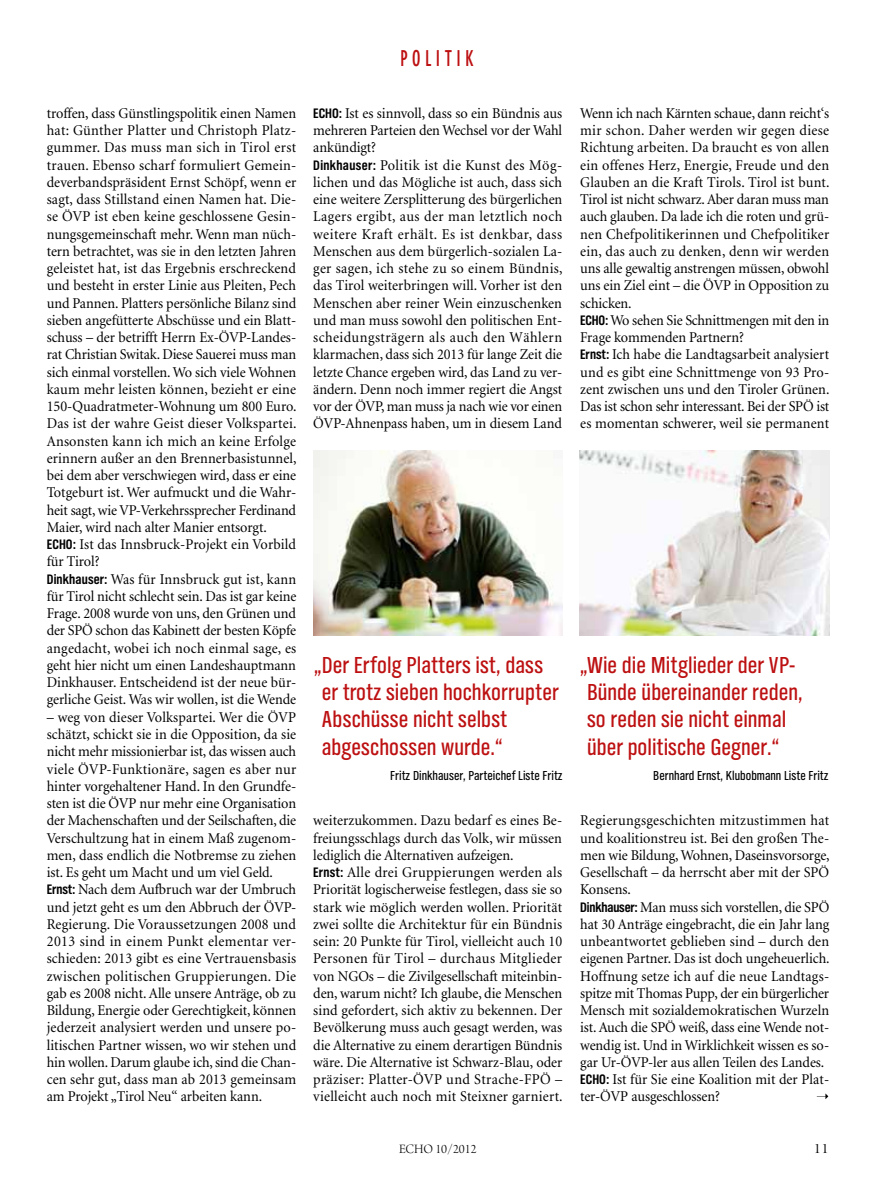
<style>
.page{position:relative;width:893px;height:1191px;background:#fff}
.page>*{position:absolute;margin:0;border:0;box-sizing:border-box;transform-origin:0 0}
.t1{font:24px/27px "TV Nord Cond EF";color:#bd1011}
.t2{font:700 condensed 21.6px "DIN Neuzeit Grotesk";letter-spacing:.25em;color:#bd1011;scale:.83 1}
.t3{font:15px/17.2px "Minion";color:#000;scale:.95 1}
.t4{font:15px "Arno Pro Light Display";color:#000;scale:1.2 1}
.t5{font:13.5px "TV Nord Cond EF";color:#000}
.t6{font:13.5px "Arno Pro Light Display";color:#000}
.s1{font-family:"TV Nord Cond EF";font-weight:700;font-size:14.25px}
</style>
<div class="page">
<img style="left:313px;top:450px;width:250px;height:185px">
<img style="left:580px;top:450px;width:249px;height:185px">
<svg style="left:817px;top:1093px;width:11px;height:6px"></svg>
<p class="t3" style="left:47px;top:105px;width:265px">troffen, dass Günstlingspolitik einen Namen hat: Günther Platter und Christoph Platz&shy;gummer. Das muss man sich in Tirol erst trauen. Ebenso scharf formuliert Gemein&shy;deverbandspräsident Ernst Schöpf, wenn er sagt, dass Stillstand einen Namen hat. Die&shy;se ÖVP ist eben keine geschlossene Gesin&shy;nungsgemeinschaft mehr. Wenn man nüch&shy;tern betrachtet, was sie in den letzten Jahren geleistet hat, ist das Ergebnis erschreckend und besteht in erster Linie aus Pleiten, Pech und Pannen. Platters persönliche Bilanz sind sieben angefütterte Abschüsse und ein Blatt&shy;schuss – der betrifft Herrn Ex-ÖVP-Landes&shy;rat Christian Switak. Diese Sauerei muss man sich einmal vorstellen. Wo sich viele Wohnen kaum mehr leisten können, bezieht er eine 150-Quadratmeter-Wohnung um 800 Euro.<br>Das ist der wahre Geist dieser Volkspartei.<br>Ansonsten kann ich mich an keine Erfolge erinnern außer an den Brennerbasistunnel, bei dem aber verschwiegen wird, dass er eine Totgeburt ist. Wer aufmuckt und die Wahr&shy;heit sagt, wie VP-Verkehrssprecher Ferdinand Maier, wird nach alter Manier entsorgt.<br><span class="s1">ECHO:</span> Ist das Innsbruck-Projekt ein Vorbild für Tirol?<br><span class="s1">Dinkhauser:</span> Was für Innsbruck gut ist, kann für Tirol nicht schlecht sein. Das ist gar keine Frage. 2008 wurde von uns, den Grünen und der SPÖ schon das Kabinett der besten Köpfe angedacht, wobei ich noch einmal sage, es geht hier nicht um einen Landeshauptmann Dinkhauser. Entscheidend ist der neue bür&shy;gerliche Geist. Was wir wollen, ist die Wende</p>
<p class="t3" style="left:47px;top:709px;width:264px">– weg von dieser Volkspartei. Wer die ÖVP schätzt, schickt sie in die Opposition, da sie nicht mehr missionierbar ist, das wissen auch viele ÖVP-Funktionäre, sagen es aber nur hinter vorgehaltener Hand. In den Grundfe&shy;sten ist die ÖVP nur mehr eine Organisation der Machenschaften und der Seilschaften, die Verschultzung hat in einem Maß zugenom&shy;men, dass endlich die Notbremse zu ziehen ist. Es geht um Macht und um viel Geld.<br><span class="s1">Ernst:</span> Nach dem Aufbruch war der Umbruch und jetzt geht es um den Abbruch der ÖVP-Regierung. Die Voraussetzungen 2008 und 2013 sind in einem Punkt elementar ver&shy;schieden: 2013 gibt es eine Vertrauensbasis zwischen politischen Gruppierungen. Die gab es 2008 nicht. Alle unsere Anträge, ob zu Bildung, Energie oder Gerechtigkeit, können jederzeit analysiert werden und unsere po&shy;litischen Partner wissen, wo wir stehen und hin wollen. Darum glaube ich, sind die Chan&shy;cen sehr gut, dass man ab 2013 gemeinsam am Projekt „Tirol Neu“ arbeiten kann.</p>
<h2 class="t2" style="left:400px;top:46px;width:90px">politik</h2>
<p class="t3" style="left:313px;top:105px;width:264px"><span class="s1">ECHO:</span> Ist es sinnvoll, dass so ein Bündnis aus mehreren Parteien den Wechsel vor der Wahl ankündigt?<br><span class="s1">Dinkhauser:</span> Politik ist die Kunst des Mög&shy;lichen und das Mögliche ist auch, dass sich eine weitere Zersplitterung des bürgerlichen Lagers ergibt, aus der man letztlich noch weitere Kraft erhält. Es ist denkbar, dass Menschen aus dem bürgerlich-sozialen La&shy;ger sagen, ich stehe zu so einem Bündnis, das Tirol weiterbringen will. Vorher ist den Menschen aber reiner Wein einzuschenken und man muss sowohl den politischen Ent&shy;scheidungsträgern als auch den Wählern klarmachen, dass sich 2013 für lange Zeit die letzte Chance ergeben wird, das Land zu ver&shy;ändern. Denn noch immer regiert die Angst vor der ÖVP, man muss ja nach wie vor einen ÖVP-Ahnenpass haben, um in diesem Land</p>
<p class="t3" style="left:580px;top:105px;width:264px">Wenn ich nach Kärnten schaue, dann reicht‘s mir schon. Daher werden wir gegen diese Richtung arbeiten. Da braucht es von allen ein offenes Herz, Energie, Freude und den Glauben an die Kraft Tirols. Tirol ist bunt.<br>Tirol ist nicht schwarz. Aber daran muss man auch glauben. Da lade ich die roten und grü&shy;nen Chefpolitikerinnen und Chefpolitiker ein, das auch zu denken, denn wir werden uns alle gewaltig anstrengen müssen, obwohl uns ein Ziel eint – die ÖVP in Opposition zu schicken.<br><span class="s1">ECHO:</span> Wo sehen Sie Schnittmengen mit den in Frage kommenden Partnern?<br><span class="s1">Ernst:</span> Ich habe die Landtagsarbeit analysiert und es gibt eine Schnittmenge von 93 Pro&shy;zent zwischen uns und den Tiroler Grünen.<br>Das ist schon sehr interessant. Bei der SPÖ ist es momentan schwerer, weil sie permanent</p>
<h1 class="t1" style="left:322px;top:652px;width:238px;text-indent:-8px">„Der Erfolg Platters ist, dass er trotz sieben hochkorrupter<br>Abschüsse nicht selbst abgeschossen wurde.“</h1>
<p class="t5" style="left:390px;top:768px;width:174px">Fritz Dinkhauser, Parteichef Liste Fritz</p>
<p class="t3" style="left:313px;top:812px;width:264px">weiterzukommen. Dazu bedarf es eines Be&shy;freiungsschlags durch das Volk, wir müssen lediglich die Alternativen aufzeigen.<br><span class="s1">Ernst:</span> Alle drei Gruppierungen werden als Priorität logischerweise festlegen, dass sie so stark wie möglich werden wollen. Priorität zwei sollte die Architektur für ein Bündnis sein: 20 Punkte für Tirol, vielleicht auch 10<br>Personen für Tirol – durchaus Mitglieder von NGOs – die Zivilgesellschaft miteinbin&shy;den, warum nicht? Ich glaube, die Menschen sind gefordert, sich aktiv zu bekennen. Der Bevölkerung muss auch gesagt werden, was die Alternative zu einem derartigen Bündnis wäre. Die Alternative ist Schwarz-Blau, oder präziser: Platter-ÖVP und Strache-FPÖ – vielleicht auch noch mit Steixner garniert.</p>
<h1 class="t1" style="left:587px;top:652px;width:217px;text-indent:-7px">„Wie die Mitglieder der VP-<br>Bünde übereinander reden, so reden sie nicht einmal über politische Gegner.“</h1>
<p class="t5" style="left:653px;top:768px;width:177px">Bernhard Ernst, Klubobmann Liste Fritz</p>
<p class="t3" style="left:580px;top:812px;width:264px">Regierungsgeschichten mitzustimmen hat und koalitionstreu ist. Bei den großen The&shy;men wie Bildung, Wohnen, Daseinsvorsorge, Gesellschaft – da herrscht aber mit der SPÖ Konsens.<br><span class="s1">Dinkhauser:</span> Man muss sich vorstellen, die SPÖ hat 30 Anträge eingebracht, die ein Jahr lang unbeantwortet geblieben sind – durch den eigenen Partner. Das ist doch ungeheuerlich.<br>Hoffnung setze ich auf die neue Landtags&shy;spitze mit Thomas Pupp, der ein bürgerlicher Mensch mit sozialdemokratischen Wurzeln ist. Auch die SPÖ weiß, dass eine Wende not&shy;wendig ist. Und in Wirklichkeit wissen es so&shy;gar Ur-ÖVP-ler aus allen Teilen des Landes.<br><span class="s1">ECHO:</span> Ist für Sie eine Koalition mit der Plat&shy;ter-ÖVP ausgeschlossen?</p>
<p class="t6" style="left:399px;top:1141px;width:79px">ECHO 10/2012</p>
<p class="t4" style="left:813px;top:1140px;width:15px">11</p>
</div>
